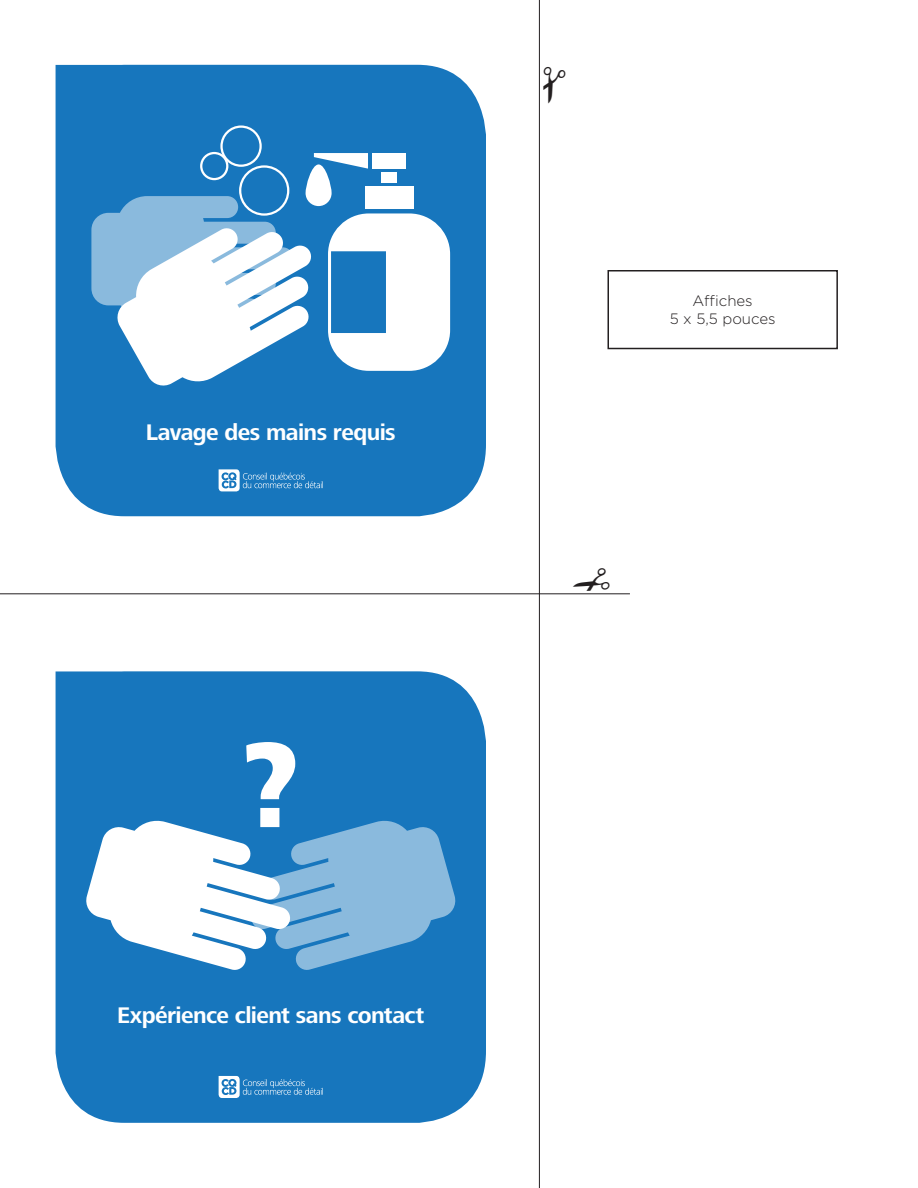
<style>
.page{position:relative;width:918px;height:1188px;background:#fff}
.page>*{position:absolute;margin:0;border:0;box-sizing:border-box;transform-origin:0 0}
.t1{font:900 condensed 119.85px "Frutiger";color:#fff}
.t2{font:700 23.4px "Frutiger Next LT";letter-spacing:-.025em;color:#fff}
.t3{font:300 15px "Gotham";color:#231f20}
</style>
<div class="page">
<div style="left:56px;top:65px;width:430px;height:451px;background:#1776bd"></div>
<svg style="left:219px;top:469px;width:104px;height:22px;background:#4b94cb"></svg>
<svg style="left:91px;top:196px;width:222px;height:192px"></svg>
<div style="left:200px;top:152px;width:28px;height:28px;border:2px solid #fff;border-radius:50%"></div>
<svg style="left:328px;top:213px;width:122px;height:158px"></svg>
<div style="left:365px;top:187px;width:48px;height:22px;background:#fff"></div>
<div style="left:381px;top:172px;width:16px;height:11px;background:#fff"></div>
<div style="left:372px;top:153px;width:34px;height:15px;background:#fff"></div>
<svg style="left:314px;top:153px;width:54px;height:16px"></svg>
<svg style="left:306px;top:164px;width:26px;height:42px"></svg>
<div style="left:239px;top:165px;width:50px;height:51px;border:2px solid #fff;border-radius:50%"></div>
<div style="left:220px;top:125px;width:42px;height:42px;border:2px solid #fff;border-radius:50%"></div>
<div style="left:56px;top:671px;width:430px;height:452px;background:#1776bd"></div>
<svg style="left:219px;top:1076px;width:104px;height:22px;background:#4b94cb"></svg>
<svg style="left:84px;top:819px;width:373px;height:152px"></svg>
<hr style="left:539px;top:0;width:1px;height:1188px;background:#231f20">
<hr style="left:0;top:594px;width:630px;height:1px;background:#231f20">
<div style="left:608px;top:270px;width:230px;height:79px;border:2px solid #231f20"></div>
<svg style="left:571px;top:593px;width:39px;height:1px"></svg>
<p class="t2" style="left:146px;top:419px;width:251px">Lavage des mains requis</p>
<p class="t1" style="left:243px;top:712px;width:57px">?</p>
<p class="t2" style="left:117px;top:1002px;width:309px">Expérience client sans contact</p>
<p class="t3" style="left:693px;top:293px;width:62px">Affiches</p>
<p class="t3" style="left:670px;top:311px;width:107px">5 x 5,5 pouces</p>
</div>
